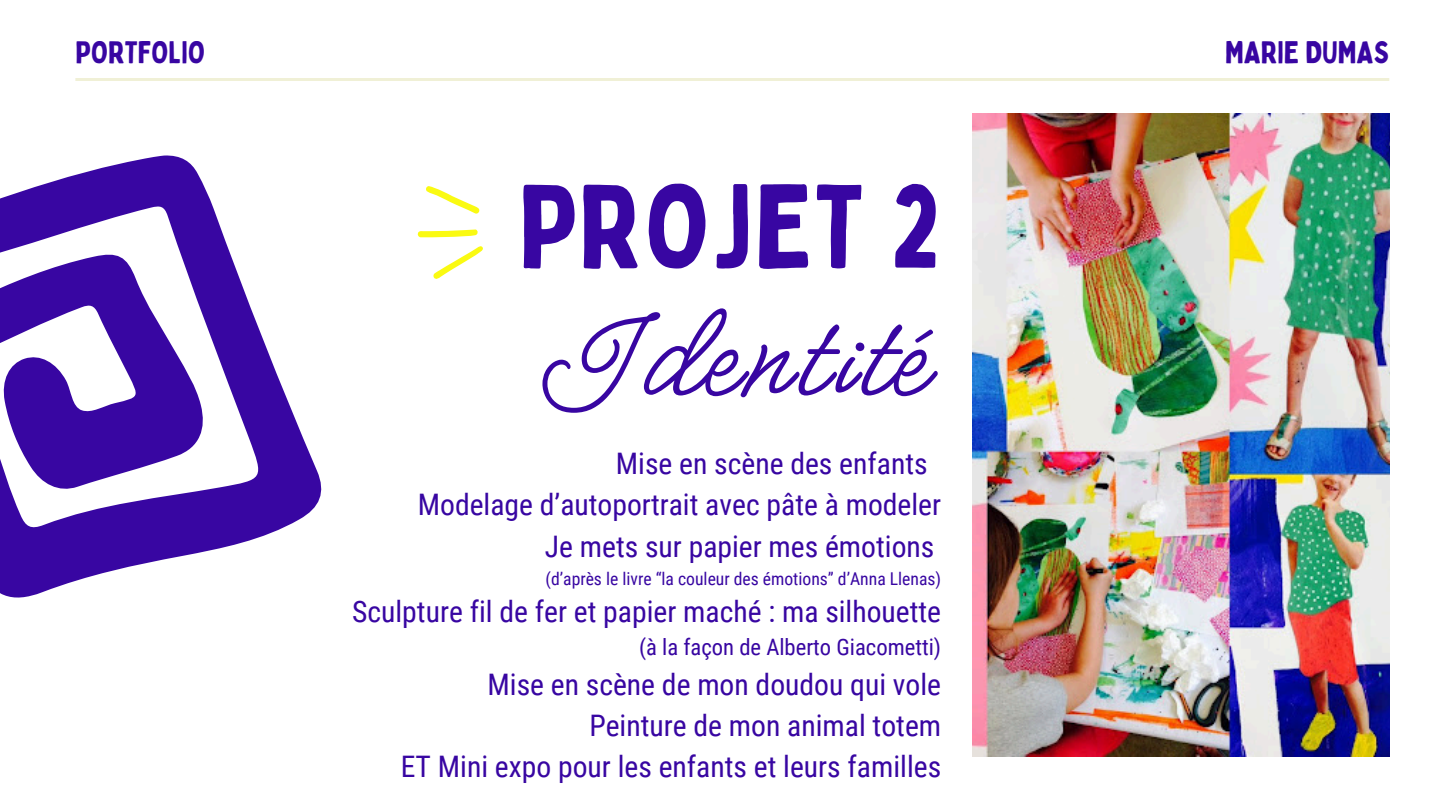
<style>
.page{position:relative;width:1440px;height:810px;background:#fff}
.page>*{position:absolute;margin:0;border:0;box-sizing:border-box;transform-origin:0 0}
.t1{font:138.2px "Meow Script";color:#3806a2}
.t2{font:116.5px "Bobby Jones";letter-spacing:.015em;color:#3806a2}
.t3{font:30.7px "Bobby Jones";color:#3806a2}
.t4{font:29.6px "Roboto Condensed";color:#3806a2}
.t5{font:22.7px "Roboto Condensed";color:#3806a2}
.t6{font:17.6px "Roboto Condensed";color:#3806a2}
</style>
<div class="page">
<img style="left:972px;top:114px;width:417px;height:642px">
<hr style="left:75px;top:78px;width:1314px;height:3px;background:#f0f0d6">
<svg style="left:417px;top:186px;width:66px;height:93px"></svg>
<svg style="left:0;top:155px;width:322px;height:443px;fill:#3806a2"></svg>
<h2 class="t3" style="left:75px;top:33px;width:131px">PORTFOLIO</h2>
<p class="t3" style="left:1225px;top:33px;width:166px">MARIE DUMAS</p>
<h3 class="t2" style="left:519px;top:153px;width:423px">PROJET 2</h3>
<p class="t1" style="left:528px;top:279px;width:397px">Identité</p>
<h1 class="t4" style="left:616px;top:447px;width:313px">Mise en scène des enfants</h1>
<p class="t4" style="left:418px;top:488px;width:525px">Modelage d’autoportrait avec pâte à modeler</p>
<p class="t4" style="left:545px;top:529px;width:391px">Je mets sur papier mes émotions</p>
<p class="t6" style="left:546px;top:569px;width:397px">(d’après le livre “la couleur des émotions” d’Anna Llenas)</p>
<p class="t4" style="left:352px;top:594px;width:591px">Sculpture fil de fer et papier maché : ma silhouette</p>
<p class="t5" style="left:639px;top:634px;width:304px">(à la façon de Alberto Giacometti)</p>
<p class="t4" style="left:488px;top:667px;width:455px">Mise en scène de mon doudou qui vole</p>
<p class="t4" style="left:589px;top:708px;width:353px">Peinture de mon animal totem</p>
<p class="t4" style="left:401px;top:750px;width:542px">ET Mini expo pour les enfants et leurs familles</p>
</div>
